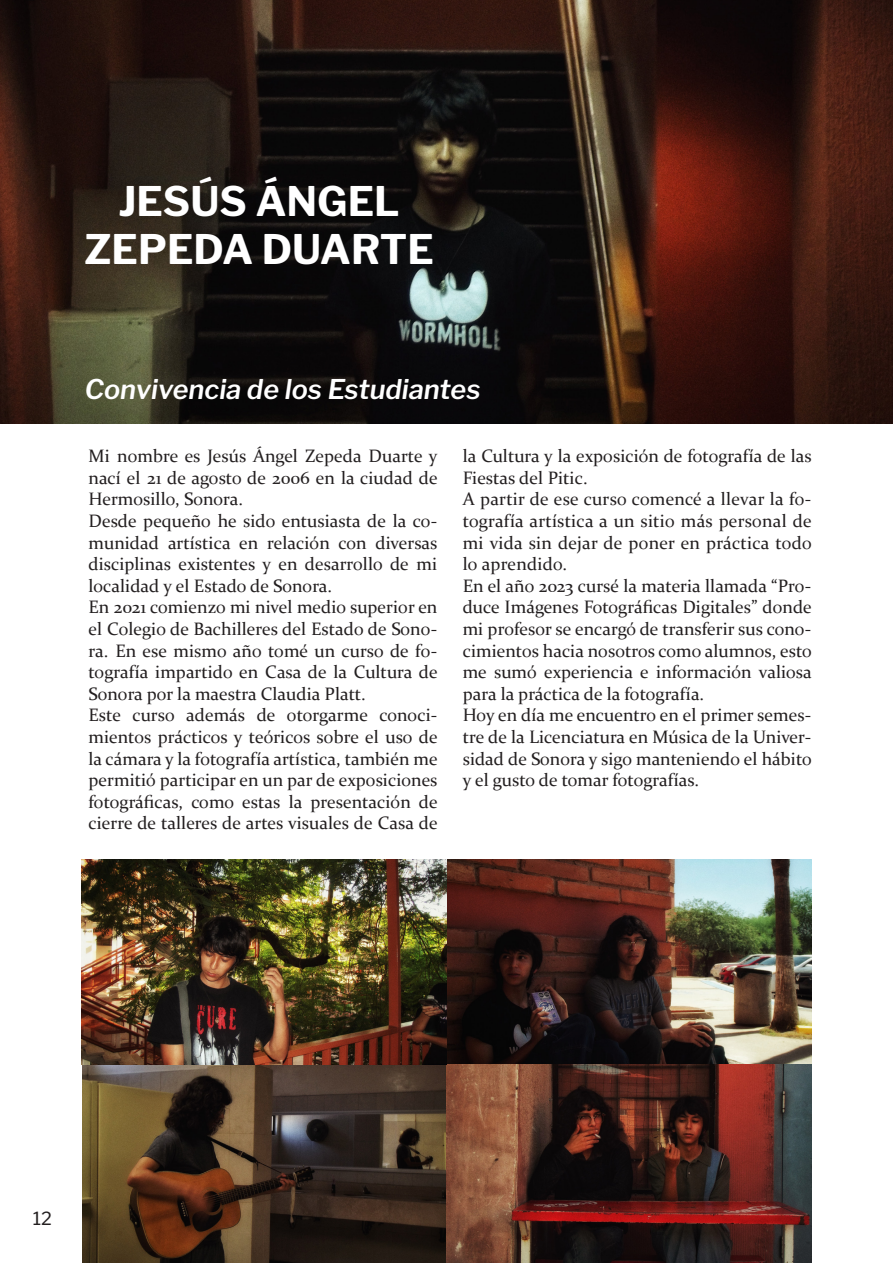
<style>
.page{position:relative;width:893px;height:1263px;background:#fff}
.page>*{position:absolute;margin:0;border:0;box-sizing:border-box;transform-origin:0 0}
.titb{font:100 40.5px "Libre Franklin";color:#fff}
.subb{font:italic 100 27px "Libre Franklin";color:#fff}
.Parrafo{font:18px/21.6px "Constantia";color:#231f20;text-align:justify}
.t1{font:100 18px "Libre Franklin";color:#231f20}
</style>
<div class="page">
<img style="left:81px;top:859px;width:730px;height:404px">
<img style="left:0;top:0;width:893px;height:423px">
<p class="titb" style="left:118px;top:169px;width:283px">JESÚS ÁNGEL</p>
<p class="titb" style="left:84px;top:218px;width:351px">ZEPEDA DUARTE</p>
<p class="subb" style="left:85px;top:369px;width:397px">Convivencia de los Estudiantes</p>
<p class="Parrafo" style="left:89px;top:444px;width:351px">Mi nombre es Jesús Ángel Zepeda Duarte y nací el 21 de agosto de 2006 en la ciudad de Hermosillo, Sonora.</p>
<p class="Parrafo" style="left:89px;top:509px;width:351px">Desde pequeño he sido entusiasta de la co&shy;munidad artística en relación con diversas disciplinas existentes y en desarrollo de mi localidad y el Estado de Sonora.</p>
<p class="Parrafo" style="left:89px;top:596px;width:351px">En 2021 comienzo mi nivel medio superior en el Colegio de Bachilleres del Estado de Sono&shy;ra. En ese mismo año tomé un curso de fo&shy;tografía impartido en Casa de la Cultura de Sonora por la maestra Claudia Platt.</p>
<p class="Parrafo" style="left:89px;top:704px;width:351px">Este curso además de otorgarme conoci&shy;mientos prácticos y teóricos sobre el uso de la cámara y la fotografía artística, también me permitió participar en un par de exposiciones fotográficas, como estas la presentación de cierre de talleres de artes visuales de Casa de</p>
<p class="Parrafo" style="left:463px;top:444px;width:351px">la Cultura y la exposición de fotografía de las<br>Fiestas del Pitic.</p>
<p class="Parrafo" style="left:463px;top:488px;width:351px">A partir de ese curso comencé a llevar la fo&shy;tografía artística a un sitio más personal de mi vida sin dejar de poner en práctica todo lo aprendido.</p>
<p class="Parrafo" style="left:463px;top:574px;width:351px">En el año 2023 cursé la materia llamada “Pro&shy;duce Imágenes Fotográficas Digitales” donde mi profesor se encargó de transferir sus cono&shy;cimientos hacia nosotros como alumnos, esto me sumó experiencia e información valiosa para la práctica de la fotografía.</p>
<p class="Parrafo" style="left:463px;top:704px;width:351px">Hoy en día me encuentro en el primer semes&shy;tre de la Licenciatura en Música de la Univer&shy;sidad de Sonora y sigo manteniendo el hábito y el gusto de tomar fotografías.</p>
<p class="t1" style="left:33px;top:1204px;width:21px">12</p>
</div>
